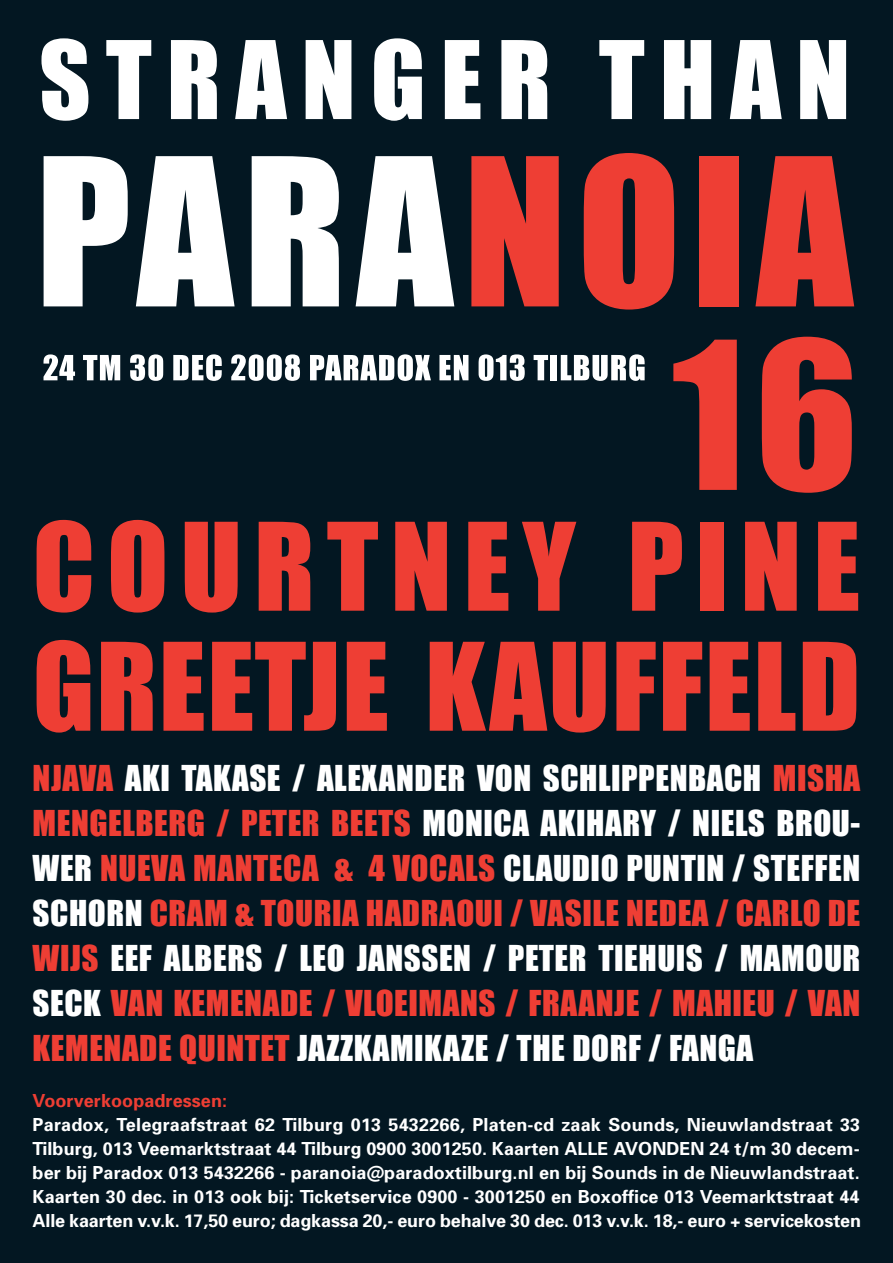
<style>
.page{position:relative;width:893px;height:1263px;background:#031722}
.page>*{position:absolute;margin:0;border:0;box-sizing:border-box;transform-origin:0 0}
.t1{font:112.5px/120px "Impact";letter-spacing:.015em;color:#ee3e34}
.t2{font:33px/45px "Impact";letter-spacing:.015em;color:#fff;text-align:justify}
.t3{font:700 18px/24px "Univers";letter-spacing:-.01em;color:#fff;text-align:justify}
.t4{font:700 18px "Univers";letter-spacing:.005em;color:#ee3e34}
.s1{color:#ee3e34}
</style>
<div class="page">
<svg style="left:44px;top:156px;width:84px;height:150px"></svg>
<svg style="left:136px;top:156px;width:99px;height:150px"></svg>
<svg style="left:252px;top:156px;width:87px;height:150px;background:#e0e2e4"></svg>
<svg style="left:356px;top:156px;width:98px;height:150px"></svg>
<svg style="left:471px;top:156px;width:88px;height:150px;background:#d23931"></svg>
<svg style="left:584px;top:153px;width:90px;height:157px"></svg>
<div style="left:699px;top:156px;width:39px;height:150px;background:#ee3e34"></div>
<svg style="left:755px;top:156px;width:99px;height:150px"></svg>
<svg style="left:673px;top:340px;width:64px;height:150px"></svg>
<svg style="left:762px;top:337px;width:90px;height:156px"></svg>
<svg style="left:41px;top:38px;width:47px;height:83px"></svg>
<svg style="left:106px;top:40px;width:45px;height:79px"></svg>
<svg style="left:171px;top:40px;width:46px;height:79px;background:#dfe1e3"></svg>
<svg style="left:235px;top:40px;width:52px;height:79px"></svg>
<svg style="left:306px;top:40px;width:45px;height:79px;background:#e2e5e6"></svg>
<svg style="left:374px;top:38px;width:48px;height:83px"></svg>
<svg style="left:445px;top:40px;width:35px;height:79px"></svg>
<svg style="left:501px;top:40px;width:46px;height:79px;background:#dee0e2"></svg>
<svg style="left:599px;top:40px;width:45px;height:79px"></svg>
<svg style="left:664px;top:40px;width:47px;height:79px;background:#e5e7e8"></svg>
<svg style="left:730px;top:40px;width:52px;height:79px"></svg>
<svg style="left:800px;top:40px;width:46px;height:79px;background:#e2e4e5"></svg>
<svg style="left:44px;top:354px;width:31px;height:26px"></svg>
<svg style="left:83px;top:355px;width:37px;height:25px"></svg>
<svg style="left:130px;top:354px;width:33px;height:27px"></svg>
<svg style="left:173px;top:354px;width:49px;height:27px"></svg>
<svg style="left:231px;top:354px;width:69px;height:27px"></svg>
<svg style="left:310px;top:354px;width:121px;height:27px"></svg>
<svg style="left:439px;top:355px;width:29px;height:25px"></svg>
<svg style="left:479px;top:354px;width:46px;height:27px"></svg>
<svg style="left:534px;top:355px;width:14px;height:25px"></svg>
<div style="left:550px;top:355px;width:7px;height:25px;background:#fff"></div>
<svg style="left:561px;top:354px;width:84px;height:27px"></svg>
<h1 class="t1" style="left:33px;top:512px;width:829px">COURTNEY PINE<br>GREETJE KAUFFELD</h1>
<p class="t2" style="left:33px;top:757px;width:829px"><span class="s1">NJAVA</span> AKI TAKASE / ALEXANDER VON SCHLIPPENBACH <span class="s1">MISHA MENGELBERG / PETER BEETS</span> MONICA AKIHARY / NIELS BROU-WER <span class="s1">NUEVA MANTECA &amp; 4 VOCALS</span> CLAUDIO PUNTIN / STEFFEN SCHORN <span class="s1">CRAM &amp; TOURIA HADRAOUI / VASILE NEDEA / CARLO DE WIJS</span> EEF ALBERS / LEO JANSSEN / PETER TIEHUIS / MAMOUR SECK <span class="s1">VAN KEMENADE / VLOEIMANS / FRAANJE / MAHIEU / VAN KEMENADE QUINTET</span> JAZZKAMIKAZE / THE DORF / FANGA</p>
<p class="t4" style="left:33px;top:1094px;width:196px">Voorverkoopadressen:</p>
<p class="t3" style="left:33px;top:1114px;width:830px">Paradox, Telegraafstraat 62 Tilburg 013 5432266, Platen-cd zaak Sounds, Nieuwlandstraat 33<br>Tilburg, 013 Veemarktstraat 44 Tilburg 0900 3001250. Kaarten ALLE AVONDEN 24 t/m 30 decem&shy;ber bij Paradox 013 5432266 - paranoia@paradoxtilburg.nl en bij Sounds in de Nieuwlandstraat.<br>Kaarten 30 dec. in 013 ook bij: Ticketservice 0900 - 3001250 en Boxoffice 013 Veemarktstraat 44<br>Alle kaarten v.v.k. 17,50 euro; dagkassa 20,- euro behalve 30 dec. 013 v.v.k. 18,- euro + servicekosten</p>
</div>
